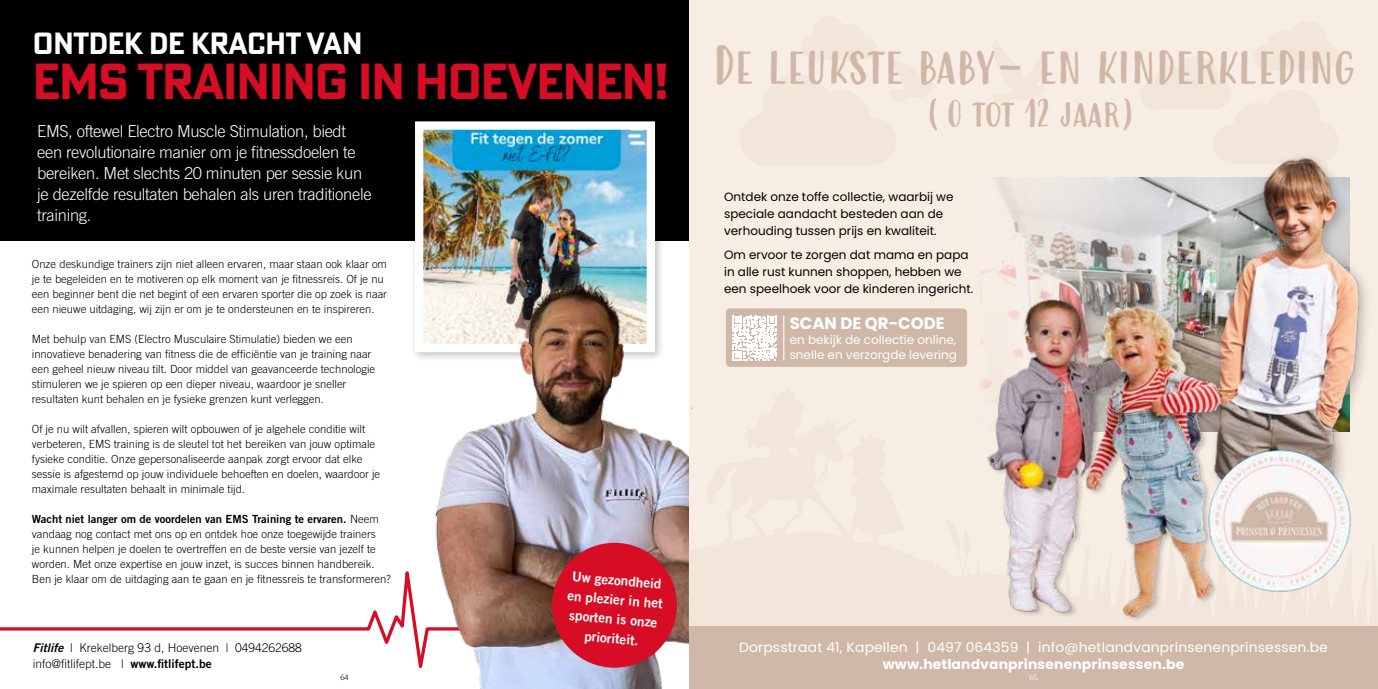
<style>
.page{position:relative;width:1378px;height:689px;background:#fff}
.page>*{position:absolute;margin:0;border:0;box-sizing:border-box;transform-origin:0 0}
.t1{font:700 49.5px "Poster Gothic ATF";letter-spacing:-.02em;color:#d60d25}
.t2{font:48px "Modern Love Caps";color:#d0b8a8}
.t3{font:36px "Modern Love Caps";color:#d0b8a8}
.t4{font:700 30px "Poster Gothic ATF";letter-spacing:-.01em;color:#fff}
.t5{font:300 16.5px/21px "Trade Gothic LT Std";letter-spacing:-.02em;color:#fff}
.t6{font:700 16.5px "Poppins";color:#fff}
.t7{font:13.5px "Poppins";letter-spacing:.01em;color:#fff}
.t8{font:13.5px/19.5px "Trade Gothic LT Std Bd 2";color:#fff;text-align:center}
.t9{font:700 13.5px "Poppins";letter-spacing:.01em;color:#fff}
.t10{font:12px/17px "Poppins";color:#000}
.t11{font:300 12px/16.5px "Trade Gothic LT Std";color:#000}
.t12{font:12px/15px "Poppins";color:#fff}
.t13{font:300 11.25px/15px "Trade Gothic LT Std";color:#000}
.t14{font:11.25px "Trade Gothic LT Std Bd 2";color:#000}
.t15{font:300 7.5px "Trade Gothic LT Std";color:#000}
.t16{font:300 7.5px "Trade Gothic LT Std";color:#fff}
.s1{font-family:"Trade Gothic LT Std";font-weight:300}
.s2{font-family:"Trade Gothic LT Std Bd 2 Obl";font-weight:400}
.s3{font-family:"Trade Gothic LT Std Bd 2";font-weight:400}
</style>
<div class="page">
<div style="left:0;top:0;width:689px;height:240px;background:#000"></div>
<div style="left:410px;top:117px;width:256px;height:246px;background:#000;opacity:.25"></div>
<img style="left:424px;top:130px;width:222px;height:135px">
<div style="left:415px;top:121px;width:240px;height:231px;border:8px solid #fff"></div>
<svg style="left:0;top:610px;width:399px;height:34px"></svg>
<img style="left:399px;top:265px;width:290px;height:424px">
<div style="left:552px;top:543px;width:125px;height:125px;background:#d60d25;border-radius:50%"></div>
<div style="left:689px;top:0;width:689px;height:689px;background:#f8ede3"></div>
<div style="left:689px;top:626px;width:689px;height:63px;background:#d0b8a8"></div>
<img style="left:981px;top:177px;width:202px;height:119px">
<img style="left:1183px;top:164px;width:184px;height:280px">
<img style="left:1228px;top:444px;width:123px;height:149px">
<div style="left:726px;top:308px;width:241px;height:59px;background:#d0b8a8;border-radius:4px"></div>
<svg style="left:732px;top:316px;width:44px;height:44px"></svg>
<hr style="left:783px;top:316px;width:1px;height:44px;background:#fff">
<svg style="left:1278px;top:154px;width:47px;height:10px"></svg>
<img style="left:980px;top:285px;width:182px;height:332px">
<img style="left:1072px;top:296px;width:155px;height:326px">
<h3 class="t4" style="left:33px;top:24px;width:331px">ONTDEK DE KRACHT VAN</h3>
<h1 class="t1" style="left:33px;top:49px;width:637px">EMS TRAINING IN HOEVENEN!</h1>
<h2 class="t2" style="left:712px;top:35px;width:643px">De leukste baby- en kinderkleding</h2>
<h3 class="t3" style="left:925px;top:90px;width:217px">(0 tot 12 jaar)</h3>
<h3 class="t5" style="left:37px;top:121px;width:336px">EMS, oftewel Electro Muscle Stimulation, biedt een revolutionaire manier om je fitnessdoelen te bereiken. Met slechts 20 minuten per sessie kun je dezelfde resultaten behalen als uren traditionele training.</h3>
<p class="t10" style="left:724px;top:188px;width:231px">Ontdek onze toffe collectie, waarbij we speciale aandacht besteden aan de verhouding tussen prijs en kwaliteit.</p>
<p class="t10" style="left:724px;top:247px;width:251px">Om ervoor te zorgen dat mama en papa in alle rust kunnen shoppen, hebben we een speelhoek voor de kinderen ingericht.</p>
<h3 class="t6" style="left:789px;top:313px;width:157px">SCAN DE QR-CODE</h3>
<p class="t12" style="left:789px;top:332px;width:169px">en bekijk de collectie online, snelle en verzorgde levering</p>
<p class="t13" style="left:32px;top:256px;width:357px">Onze deskundige trainers zijn niet alleen ervaren, maar staan ook klaar om je te begeleiden en te motiveren op elk moment van je fitnessreis. Of je nu een beginner bent die net begint of een ervaren sporter die op zoek is naar een nieuwe uitdaging, wij zijn er om je te ondersteunen en te inspireren.</p>
<p class="t13" style="left:32px;top:331px;width:345px">Met behulp van EMS (Electro Musculaire Stimulatie) bieden we een innovatieve benadering van fitness die de efficiëntie van je training naar een geheel nieuw niveau tilt. Door middel van geavanceerde technologie stimuleren we je spieren op een dieper niveau, waardoor je sneller resultaten kunt behalen en je fysieke grenzen kunt verleggen.</p>
<p class="t13" style="left:32px;top:421px;width:350px">Of je nu wilt afvallen, spieren wilt opbouwen of je algehele conditie wilt verbeteren, EMS training is de sleutel tot het bereiken van jouw optimale fysieke conditie. Onze gepersonaliseerde aanpak zorgt ervoor dat elke sessie is afgestemd op jouw individuele behoeften en doelen, waardoor je maximale resultaten behaalt in minimale tijd.</p>
<p class="t14" style="left:32px;top:512px;width:348px">Wacht niet langer om de voordelen van EMS Training te ervaren. <span class="s1">Neem</span></p>
<p class="t13" style="left:32px;top:526px;width:360px">vandaag nog contact met ons op en ontdek hoe onze toegewijde trainers<br>je kunnen helpen je doelen te overtreffen en de beste versie van jezelf te worden. Met onze expertise en jouw inzet, is succes binnen handbereik.<br>Ben je klaar om de uitdaging aan te gaan en je fitnessreis te transformeren?</p>
<p class="t8" style="left:570px;top:566px;width:97px;rotate:5deg">Uw gezondheid en plezier in het sporten is onze prioriteit.</p>
<p class="t7" style="left:739px;top:639px;width:590px">Dorpsstraat 41, Kapellen | 0497 064359 | info@hetlandvanprinsenenprinsessen.be</p>
<p class="t9" style="left:883px;top:656px;width:303px">www.hetlandvanprinsenenprinsessen.be</p>
<p class="t11" style="left:33px;top:639px;width:270px"><span class="s2">Fitlife</span> | Krekelberg 93 d, Hoevenen | 0494262688 info@fitlifept.be | <span class="s3">www.fitlifept.be</span></p>
<p class="t15" style="left:340px;top:672px;width:10px">64</p>
<p class="t16" style="left:1029px;top:672px;width:10px">65</p>
</div>
